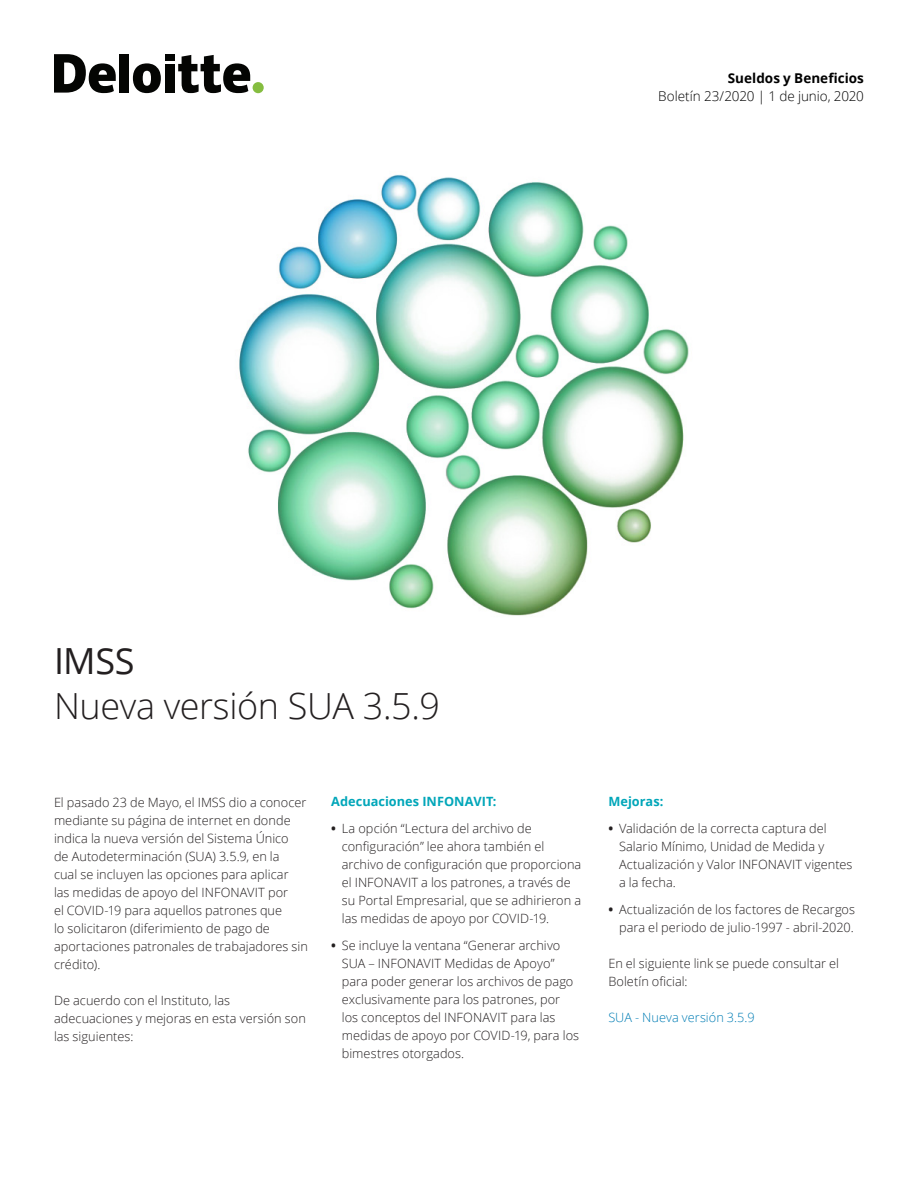
<style>
.page{position:relative;width:918px;height:1188px;background:#fff}
.page>*{position:absolute;margin:0;border:0;box-sizing:border-box;transform-origin:0 0}
.t1{font:300 36px "Open Sans";letter-spacing:-.01em;color:#231f20}
.t2{font:36px "Open Sans";color:#231f20}
.t3{font:300 13.5px "Open Sans";color:#000}
.t4{font:700 13.5px "Open Sans";letter-spacing:.005em;color:#000}
.t5{font:300 12.75px/18px "Open Sans";letter-spacing:.005em;color:#231f20}
.t6{font:700 12.75px "Open Sans";letter-spacing:.005em;color:#00a6b9}
.t7{font:300 12.75px "Open Sans";color:#007db5}
.s1{font-weight:700}
</style>
<div class="page">
<img style="left:239px;top:174px;width:450px;height:442px">
<div style="left:253px;top:82px;width:11px;height:11px;background:#85bd40;border-radius:50%"></div>
<div style="left:119px;top:54px;width:10px;height:39px;background:#040503"></div>
<svg style="left:133px;top:63px;width:28px;height:30px"></svg>
<div style="left:165px;top:64px;width:9px;height:29px;background:#040503"></div>
<div style="left:165px;top:54px;width:9px;height:6px;background:#040503"></div>
<svg style="left:178px;top:55px;width:72px;height:38px"></svg>
<svg style="left:54px;top:54px;width:62px;height:39px"></svg>
<p class="t4" style="left:728px;top:68px;width:138px">Sueldos y Beneficios</p>
<p class="t3" style="left:658px;top:87px;width:207px">Boletín 23/2020 | 1 de junio, 2020</p>
<h1 class="t2" style="left:54px;top:637px;width:82px">IMSS</h1>
<h1 class="t1" style="left:54px;top:682px;width:388px">Nueva versión SUA 3.5.9</h1>
<p class="t5" style="left:54px;top:794px;width:255px">El pasado 23 de Mayo, el IMSS dio a conocer mediante su página de internet en donde indica la nueva versión del Sistema Único<br>de Autodeterminación (SUA) 3.5.9, en la<br>cual se incluyen las opciones para aplicar<br>las medidas de apoyo del INFONAVIT por<br>el COVID-19 para aquellos patrones que<br>lo solicitaron (diferimiento de pago de aportaciones patronales de trabajadores sin crédito).</p>
<p class="t5" style="left:54px;top:992px;width:253px">De acuerdo con el Instituto, las adecuaciones y mejoras en esta versión son las siguientes:</p>
<p class="t6" style="left:331px;top:792px;width:167px">Adecuaciones INFONAVIT:</p>
<p class="t5" style="left:342px;top:819px;width:241px;text-indent:-11px"><span class="s1">•</span> La opción “Lectura del archivo de configuración” lee ahora también el archivo de configuración que proporciona el INFONAVIT a los patrones, a través de su Portal Empresarial, que se adhirieron a las medidas de apoyo por COVID-19.</p>
<p class="t5" style="left:342px;top:936px;width:239px;text-indent:-11px"><span class="s1">•</span> Se incluye la ventana “Generar archivo SUA – INFONAVIT Medidas de Apoyo” para poder generar los archivos de pago exclusivamente para los patrones, por los conceptos del INFONAVIT para las medidas de apoyo por COVID-19, para los bimestres otorgados.</p>
<p class="t6" style="left:608px;top:792px;width:57px">Mejoras:</p>
<p class="t5" style="left:619px;top:819px;width:235px;text-indent:-11px"><span class="s1">•</span> Validación de la correcta captura del<br>Salario Mínimo, Unidad de Medida y<br>Actualización y Valor INFONAVIT vigentes a la fecha.</p>
<p class="t5" style="left:608px;top:900px;width:248px;text-align:right"><span class="s1">•</span> Actualización de los factores de Recargos para el periodo de julio-1997 - abril-2020.</p>
<p class="t5" style="left:608px;top:954px;width:232px">En el siguiente link se puede consultar el<br>Boletín oficial:</p>
<p class="t7" style="left:608px;top:1009px;width:148px">SUA - Nueva versión 3.5.9</p>
</div>
